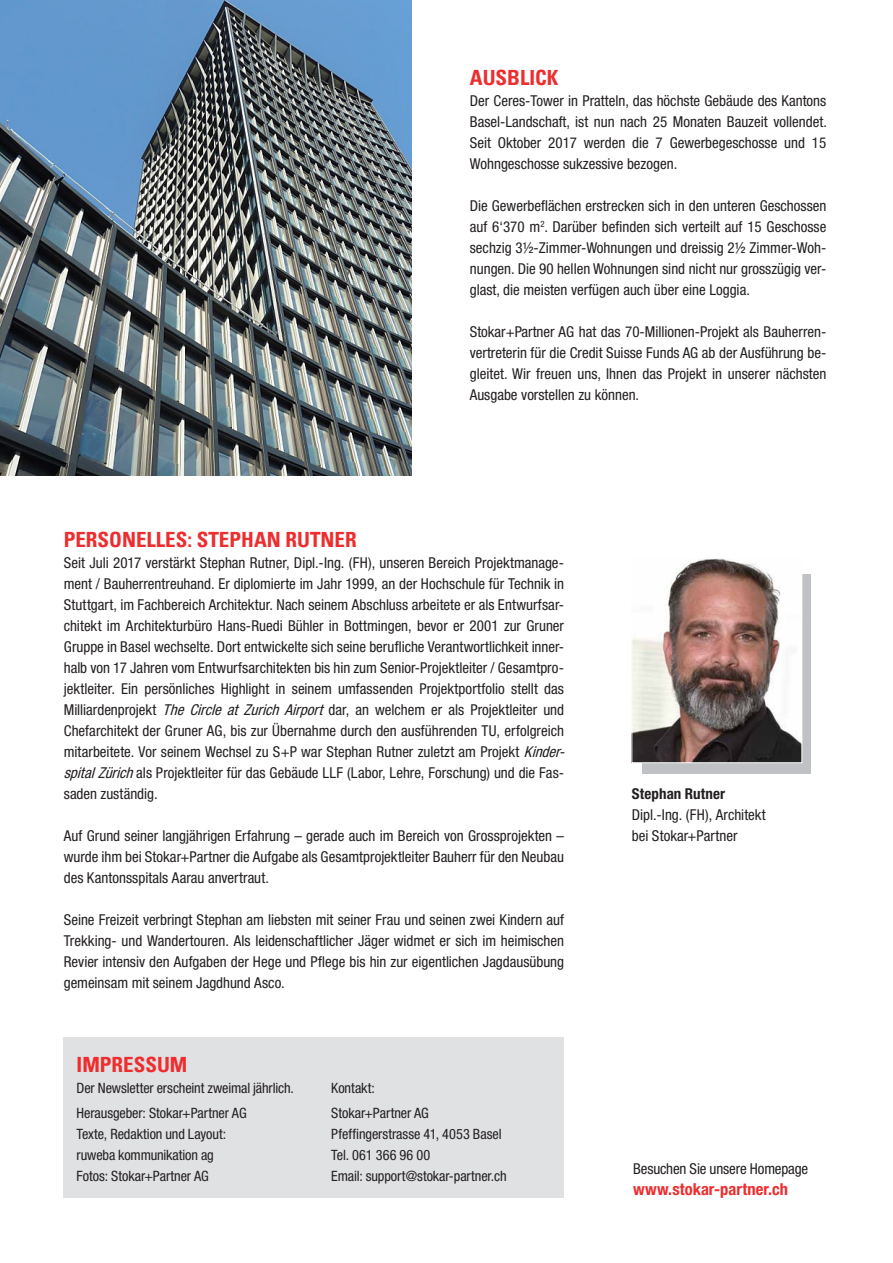
<style>
.page{position:relative;width:893px;height:1263px;background:#fff}
.page>*{position:absolute;margin:0;border:0;box-sizing:border-box;transform-origin:0 0}
.Titel_Rot{font:700 condensed 21px "Univers";color:#ee2d2e}
.SP_Lead{font:700 condensed 16.5px "Helvetica Neue LT Std";letter-spacing:.005em;color:#ee2d2e}
.SP_Lauftext{font:condensed 15px/21px "Helvetica Neue LT Std";color:#231f20;text-align:justify}
.SP_Lauftext_Impressu{font:condensed 15px "Helvetica Neue LT Std";letter-spacing:-.01em;color:#231f20}
.SP_Lauftext_Impressu-2{font:condensed 14.25px "Helvetica Neue LT Std";letter-spacing:-.005em;color:#231f20}
.s1{font-style:italic}
.s2{font-weight:700}
</style>
<div class="page">
<div style="left:642px;top:574px;width:169px;height:199px;background:#c0c1c4"></div>
<div style="left:64px;top:1037px;width:500px;height:161px;background:#e0e1e3"></div>
<img style="left:633px;top:560px;width:167px;height:201px">
<div style="left:631px;top:558px;width:171px;height:205px;border:1px solid #fff"></div>
<img style="left:0;top:0;width:411px;height:475px">
<p class="Titel_Rot" style="left:470px;top:64px;width:90px">AUSBLICK</p>
<p class="SP_Lauftext" style="left:470px;top:90px;width:359px">Der Ceres-Tower in Pratteln, das höchste Gebäude des Kantons Basel-Landschaft, ist nun nach 25 Monaten Bauzeit vollendet.<br>Seit Oktober 2017 werden die 7 Gewerbegeschosse und 15<br>Wohngeschosse sukzessive bezogen.</p>
<p class="SP_Lauftext" style="left:470px;top:195px;width:358px">Die Gewerbeflächen erstrecken sich in den unteren Geschossen auf 6‘370 m<sup>2</sup>. Darüber befinden sich verteilt auf 15 Geschosse sechzig 3½-Zimmer-Wohnungen und dreissig 2½ Zimmer-Woh&shy;nungen. Die 90 hellen Wohnungen sind nicht nur grosszügig ver&shy;glast, die meisten verfügen auch über eine Loggia.</p>
<p class="SP_Lauftext" style="left:470px;top:321px;width:358px">Stokar+Partner AG hat das 70-Millionen-Projekt als Bauherren&shy;vertreterin für die Credit Suisse Funds AG ab der Ausführung be&shy;gleitet. Wir freuen uns, Ihnen das Projekt in unserer nächsten Ausgabe vorstellen zu können.</p>
<p class="Titel_Rot" style="left:64px;top:526px;width:294px">PERSONELLES: STEPHAN RUTNER</p>
<p class="SP_Lauftext" style="left:64px;top:552px;width:506px;text-align:left">Seit Juli 2017 verstärkt Stephan Rutner, Dipl.-Ing. (FH), unseren Bereich Projektmanage&shy;ment / Bauherrentreuhand. Er diplomierte im Jahr 1999, an der Hochschule für Technik in Stuttgart, im Fachbereich Architektur. Nach seinem Abschluss arbeitete er als Entwurfsar&shy;chitekt im Architekturbüro Hans-Ruedi Bühler in Bottmingen, bevor er 2001 zur Gruner Gruppe in Basel wechselte. Dort entwickelte sich seine berufliche Verantwortlichkeit inner&shy;halb von 17 Jahren vom Entwurfsarchitekten bis hin zum Senior-Projektleiter / Gesamtpro&shy;jektleiter. Ein persönliches Highlight in seinem umfassenden Projektportfolio stellt das Milliardenprojekt <span class="s1">The Circle at Zurich Airport</span> dar, an welchem er als Projektleiter und Chefarchitekt der Gruner AG, bis zur Übernahme durch den ausführenden TU, erfolgreich mitarbeitete. Vor seinem Wechsel zu S+P war Stephan Rutner zuletzt am Projekt <span class="s1">Kinder&shy;spitalZürich</span>als Projektleiter für das Gebäude LLF (Labor, Lehre, Forschung) und die Fas&shy;saden zuständig.</p>
<p class="SP_Lauftext" style="left:64px;top:825px;width:502px">Auf Grund seiner langjährigen Erfahrung – gerade auch im Bereich von Grossprojekten – wurde ihm bei Stokar+Partner die Aufgabe als Gesamtprojektleiter Bauherr für den Neubau des Kantonsspitals Aarau anvertraut.</p>
<p class="SP_Lauftext" style="left:64px;top:909px;width:502px">Seine Freizeit verbringt Stephan am liebsten mit seiner Frau und seinen zwei Kindern auf Trekking- und Wandertouren. Als leidenschaftlicher Jäger widmet er sich im heimischen Revier intensiv den Aufgaben der Hege und Pflege bis hin zur eigentlichen Jagdausübung gemeinsam mit seinem Jagdhund Asco.</p>
<p class="Titel_Rot" style="left:77px;top:1051px;width:112px">IMPRESSUM</p>
<p class="SP_Lauftext_Impressu-2" style="left:77px;top:1079px;width:219px">Der Newsletter erscheint zweimal jährlich.</p>
<p class="SP_Lauftext_Impressu-2" style="left:77px;top:1105px;width:172px">Herausgeber: Stokar+Partner AG</p>
<p class="SP_Lauftext_Impressu-2" style="left:77px;top:1126px;width:151px">Texte, Redaktion und Layout:</p>
<p class="SP_Lauftext_Impressu-2" style="left:77px;top:1147px;width:139px">ruweba kommunikation ag</p>
<p class="SP_Lauftext_Impressu-2" style="left:77px;top:1168px;width:134px">Fotos: Stokar+Partner AG</p>
<p class="SP_Lauftext_Impressu-2" style="left:331px;top:1079px;width:45px">Kontakt:</p>
<p class="SP_Lauftext_Impressu-2" style="left:331px;top:1105px;width:99px">Stokar+Partner AG</p>
<p class="SP_Lauftext_Impressu-2" style="left:331px;top:1126px;width:172px">Pfeffingerstrasse 41, 4053 Basel</p>
<p class="SP_Lauftext_Impressu-2" style="left:331px;top:1147px;width:100px">Tel. 061 366 96 00</p>
<p class="SP_Lauftext_Impressu-2" style="left:331px;top:1168px;width:177px">Email: support@stokar-partner.ch</p>
<p class="SP_Lauftext" style="left:632px;top:783px;width:135px"><span class="s2">Stephan Rutner<br></span>Dipl.-Ing. (FH), Architekt</p>
<p class="SP_Lauftext" style="left:632px;top:825px;width:107px">bei Stokar+Partner</p>
<p class="SP_Lauftext_Impressu" style="left:633px;top:1160px;width:177px">Besuchen Sie unsere Homepage</p>
<p class="SP_Lead" style="left:633px;top:1179px;width:156px">www.stokar-partner.ch</p>
</div>
